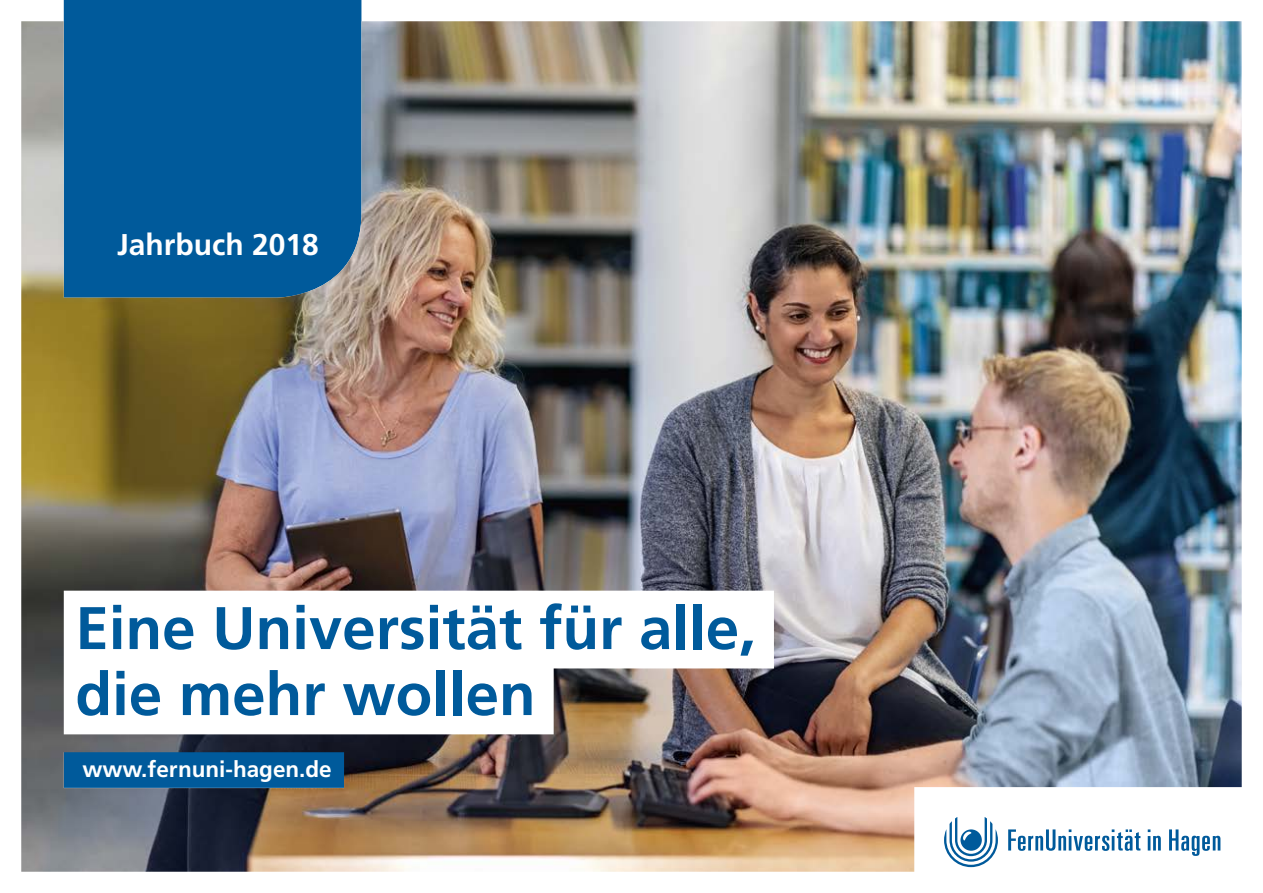
<style>
.page{position:relative;width:1263px;height:893px;background:#fff}
.page>*{position:absolute;margin:0;border:0;box-sizing:border-box;transform-origin:0 0}
.Kapiteleinstieg_Titel_h2{font:700 60px/66px "Frutiger";color:#005a9b}
.Kapiteleinstieg_Titel_h1{font:700 30px "Frutiger";color:#fff}
.Kapiteleinstieg_Titel_URL{font:700 22.5px "Frutiger";color:#fff}
</style>
<div class="page">
<div style="left:64px;top:0;width:297px;height:21px;background:#005a9b"></div>
<img style="left:21px;top:21px;width:1221px;height:851px">
<svg style="left:1008px;top:829px;width:212px;height:27px"></svg>
<svg style="left:944px;top:817px;width:54px;height:50px"></svg>
<h1 class="Kapiteleinstieg_Titel_h1" style="left:117px;top:227px;width:203px">Jahrbuch 2018</h1>
<h2 class="Kapiteleinstieg_Titel_h2" style="left:75px;top:595px;width:682px">Eine Universität für alle, die mehr wollen</h2>
<p class="Kapiteleinstieg_Titel_URL" style="left:83px;top:756px;width:251px">www.fernuni-hagen.de</p>
</div>
